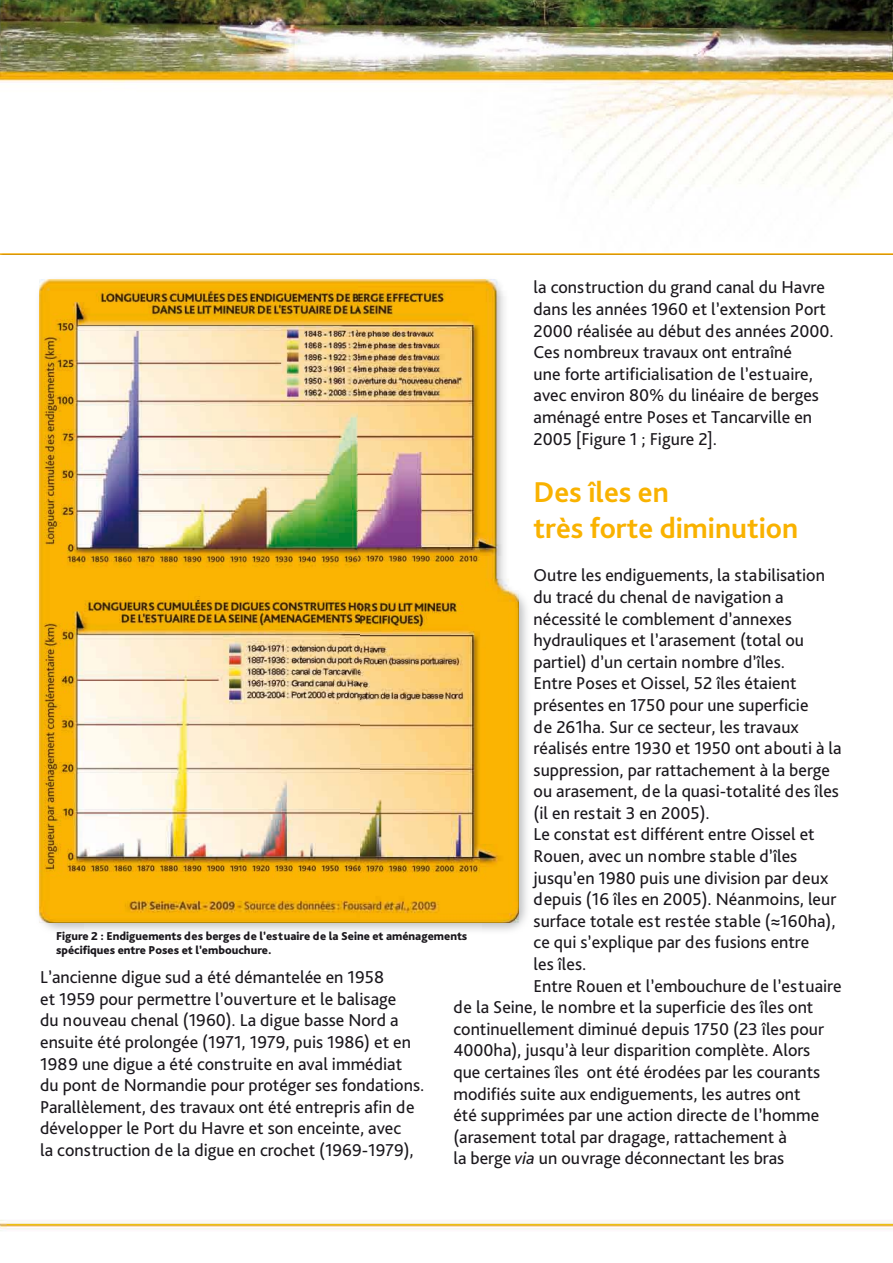
<style>
.page{position:relative;width:893px;height:1263px;background:#fff}
.page>*{position:absolute;margin:0;border:0;box-sizing:border-box;transform-origin:0 0}
.t1{font:700 30px/36px "Bliss Pro";color:#f9b200}
.t2{font:18px/21.6px "Bliss Pro";color:#1a171c}
.t3{font:800 12px/14.4px "Bliss Pro";color:#1a171c}
.s1{font-style:italic}
</style>
<div class="page">
<img style="left:0;top:1220px;width:893px;height:11px">
<img style="left:0;top:0;width:893px;height:198px">
<img style="left:0;top:253px;width:893px;height:2px">
<img style="left:40px;top:279px;width:457px;height:1px">
<img style="left:39px;top:280px;width:480px;height:643px">
<p class="t2" style="left:534px;top:278px;width:302px">la construction du grand canal du Havre dans les années 1960 et l’extension Port 2000 réalisée au début des années 2000.<br>Ces nombreux travaux ont entraîné<br>une forte artificialisation de l’estuaire, avec environ 80% du linéaire de berges aménagé entre Poses et Tancarville en 2005 [Figure 1 ; Figure 2].</p>
<h1 class="t1" style="left:534px;top:477px;width:266px">Des îles en<br>très forte diminution</h1>
<p class="t2" style="left:534px;top:566px;width:293px">Outre les endiguements, la stabilisation</p>
<p class="t2" style="left:534px;top:588px;width:252px">du tracé du chenal de navigation a</p>
<p class="t2" style="left:534px;top:609px;width:260px">nécessité le comblement d’annexes</p>
<p class="t2" style="left:534px;top:631px;width:272px">hydrauliques et l’arasement (total ou</p>
<p class="t2" style="left:534px;top:653px;width:253px">partiel) d’un certain nombre d’îles.</p>
<p class="t2" style="left:534px;top:674px;width:264px">Entre Poses et Oissel, 52 îles étaient</p>
<p class="t2" style="left:534px;top:696px;width:276px">présentes en 1750 pour une superficie</p>
<p class="t2" style="left:534px;top:717px;width:267px">de 261ha. Sur ce secteur, les travaux</p>
<p class="t2" style="left:534px;top:739px;width:310px">réalisés entre 1930 et 1950 ont abouti à la</p>
<p class="t2" style="left:534px;top:761px;width:298px">suppression, par rattachement à la berge</p>
<p class="t2" style="left:534px;top:782px;width:307px">ou arasement, de la quasi-totalité des îles</p>
<p class="t2" style="left:534px;top:804px;width:178px">(il en restait 3 en 2005).</p>
<p class="t2" style="left:534px;top:825px;width:283px">Le constat est différent entre Oissel et</p>
<p class="t2" style="left:534px;top:847px;width:265px">Rouen, avec un nombre stable d’îles</p>
<p class="t2" style="left:534px;top:868px;width:296px">jusqu’en 1980 puis une division par deux</p>
<p class="t2" style="left:534px;top:890px;width:304px">depuis (16 îles en 2005). Néanmoins, leur</p>
<p class="t2" style="left:534px;top:912px;width:303px">surface totale est restée stable (≈160ha),</p>
<p class="t2" style="left:534px;top:933px;width:277px">ce qui s’explique par des fusions entre</p>
<p class="t2" style="left:534px;top:955px;width:54px">les îles.</p>
<p class="t2" style="left:534px;top:976px;width:309px">Entre Rouen et l’embouchure de l’estuaire</p>
<p class="t2" style="left:453px;top:998px;width:361px">de la Seine, le nombre et la superficie des îles ont</p>
<p class="t2" style="left:453px;top:1020px;width:372px">continuellement diminué depuis 1750 (23 îles pour</p>
<p class="t2" style="left:453px;top:1041px;width:358px">4000ha), jusqu’à leur disparition complète. Alors</p>
<p class="t2" style="left:453px;top:1063px;width:368px">que certaines îles ont été érodées par les courants</p>
<p class="t2" style="left:453px;top:1084px;width:349px">modifiés suite aux endiguements, les autres ont</p>
<p class="t2" style="left:453px;top:1106px;width:367px">été supprimées par une action directe de l’homme</p>
<p class="t2" style="left:453px;top:1128px;width:335px">(arasement total par dragage, rattachement à</p>
<p class="t2" style="left:453px;top:1149px;width:332px">la berge <span class="s1">via</span> un ouvrage déconnectant les bras</p>
<p class="t3" style="left:56px;top:929px;width:413px">Figure 2 : Endiguements des berges de l’estuaire de la Seine et aménagements spécifiques entre Poses et l’embouchure.</p>
<p class="t2" style="left:40px;top:968px;width:386px">L’ancienne digue sud a été démantelée en 1958<br>et 1959 pour permettre l’ouverture et le balisage<br>du nouveau chenal (1960). La digue basse Nord a ensuite été prolongée (1971, 1979, puis 1986) et en 1989 une digue a été construite en aval immédiat du pont de Normandie pour protéger ses fondations.<br>Parallèlement, des travaux ont été entrepris afin de développer le Port du Havre et son enceinte, avec<br>la construction de la digue en crochet (1969-1979),</p>
</div>
